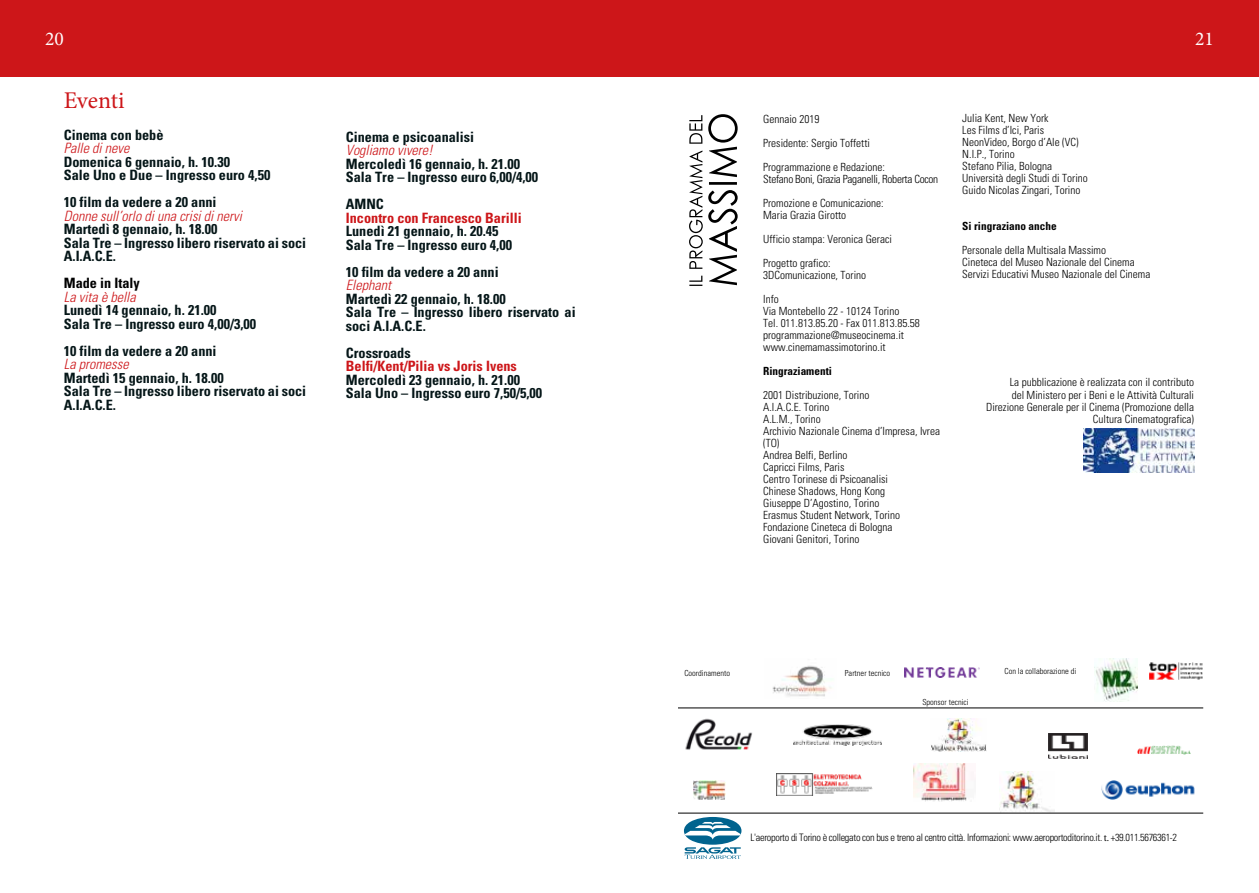
<style>
.page{position:relative;width:1259px;height:893px;background:#fff}
.page>*{position:absolute;margin:0;border:0;box-sizing:border-box;transform-origin:0 0}
.t1{font:24px "Minion Pro";letter-spacing:-.01em;color:#cd1619}
.t2{font:19.5px "Minion Pro";color:#fff}
.t3{font:700 condensed 14.25px/13.5px "Univers";color:#051618}
.t4{font:italic 300 condensed 14.25px "Univers";color:#cd1619}
.t5{font:700 condensed 14.25px "Univers";color:#cd1619}
.t6{font:700 condensed 14.25px "Univers";color:#000}
.t7{font:300 condensed 11.25px/12px "Univers";color:#000}
.t8{font:300 condensed 11.25px/24px "Univers";letter-spacing:-.025em;color:#000}
.t9{font:700 condensed 11.25px "Univers";color:#000}
.t10{font:300 condensed 10.2px "Univers";letter-spacing:-.03em;color:#000}
.t11{font:300 condensed 8.4px "Univers";color:#000}
.s1{font-family:"Minion Pro";font-weight:400;font-stretch:normal}
</style>
<div class="page">
<div style="left:0;top:0;width:1259px;height:77px;background:#cd1619"></div>
<svg style="left:689px;top:114px;width:48px;height:172px"></svg>
<img style="left:904px;top:667px;width:75px;height:11px">
<img style="left:1094px;top:659px;width:43px;height:42px">
<img style="left:1149px;top:662px;width:54px;height:18px">
<img style="left:685px;top:718px;width:68px;height:32px">
<img style="left:1137px;top:745px;width:54px;height:9px">
<img style="left:1048px;top:733px;width:39px;height:25px">
<img style="left:1101px;top:780px;width:94px;height:19px">
<img style="left:794px;top:724px;width:87px;height:21px">
<img style="left:693px;top:780px;width:32px;height:19px">
<img style="left:776px;top:774px;width:97px;height:21px">
<img style="left:931px;top:719px;width:56px;height:33px">
<img style="left:914px;top:763px;width:53px;height:39px">
<img style="left:999px;top:771px;width:55px;height:42px">
<svg style="left:684px;top:817px;width:57px;height:42px"></svg>
<hr style="left:678px;top:708px;width:525px;height:1px;background:#000">
<hr style="left:678px;top:813px;width:525px;height:1px;background:#000">
<img style="left:772px;top:665px;width:60px;height:32px">
<img style="left:1083px;top:429px;width:111px;height:43px">
<h2 class="t2" style="left:45px;top:26px;width:20px">20</h2>
<h1 class="t1" style="left:64px;top:84px;width:62px">Eventi</h1>
<p class="t3" style="left:64px;top:128px;width:101px">Cinema con bebè</p>
<p class="t4" style="left:64px;top:140px;width:67px">Palle di neve</p>
<p class="t3" style="left:64px;top:155px;width:208px">Domenica 6 gennaio, h. 10.30<br>Sale Uno e Due – Ingresso euro 4,50</p>
<p class="t3" style="left:64px;top:196px;width:154px">10 film da vedere a 20 anni</p>
<p class="t4" style="left:64px;top:207px;width:180px">Donne sull’orlo di una crisi di nervi</p>
<p class="t3" style="left:64px;top:223px;width:244px">Martedì 8 gennaio, h. 18.00<br>Sala Tre – Ingresso libero riservato ai soci<br>A.I.A.C.E.</p>
<p class="t6" style="left:64px;top:275px;width:77px">Made in Italy</p>
<p class="t4" style="left:64px;top:288px;width:73px">La vita è bella</p>
<p class="t3" style="left:64px;top:304px;width:194px">Lunedì 14 gennaio, h. 21.00<br>Sala Tre – Ingresso euro 4,00/3,00</p>
<p class="t3" style="left:64px;top:344px;width:154px">10 film da vedere a 20 anni</p>
<p class="t4" style="left:64px;top:356px;width:66px">La promesse</p>
<p class="t3" style="left:64px;top:371px;width:244px">Martedì 15 gennaio, h. 18.00<br>Sala Tre – Ingresso libero riservato ai soci<br>A.I.A.C.E.</p>
<p class="t3" style="left:346px;top:130px;width:130px">Cinema e psicoanalisi</p>
<p class="t4" style="left:346px;top:142px;width:89px">Vogliamo vivere!</p>
<p class="t3" style="left:346px;top:157px;width:194px">Mercoledì 16 gennaio, h. 21.00<br>Sala Tre – Ingresso euro 6,00/4,00</p>
<p class="t3" style="left:346px;top:198px;width:40px">AMNC</p>
<p class="t5" style="left:346px;top:209px;width:177px">Incontro con Francesco Barilli</p>
<p class="t3" style="left:346px;top:225px;width:168px">Lunedì 21 gennaio, h. 20.45<br>Sala Tre – Ingresso euro 4,00</p>
<p class="t3" style="left:346px;top:265px;width:154px">10 film da vedere a 20 anni</p>
<p class="t4" style="left:346px;top:277px;width:47px">Elephant</p>
<p class="t3" style="left:346px;top:292px;width:231px">Martedì 22 gennaio, h. 18.00<br>Sala Tre – Ingresso libero riservato ai soci A.I.A.C.E.</p>
<p class="t3" style="left:346px;top:346px;width:66px">Crossroads</p>
<p class="t5" style="left:346px;top:358px;width:172px">Belfi/Kent/Pilia vs Joris Ivens</p>
<p class="t3" style="left:346px;top:373px;width:198px">Mercoledì 23 gennaio, h. 21.00<br>Sala Uno – Ingresso euro 7,50/5,00</p>
<h2 class="t2" style="left:1195px;top:26px;width:20px">21</h2>
<p class="t7" style="left:763px;top:107px;width:123px;line-height:24px">Gennaio 2019<br>Presidente: Sergio Toffetti<br>Programmazione e Redazione:</p>
<p class="t8" style="left:763px;top:167px;width:177px">Stefano Boni, Grazia Paganelli, Roberta Cocon<br>Promozione e Comunicazione:</p>
<p class="t7" style="left:763px;top:203px;width:130px;line-height:24px">Maria Grazia Girotto<br>Ufficio stampa: Veronica Geraci<br>Progetto grafico:</p>
<p class="t7" style="left:763px;top:263px;width:105px;line-height:24px">3DComunicazione, Torino<br>Info</p>
<p class="t7" style="left:763px;top:305px;width:158px">Via Montebello 22 - 10124 Torino<br>Tel. 011.813.85.20 - Fax 011.813.85.58 programmazione@museocinema.it www.cinemamassimotorino.it</p>
<p class="t9" style="left:763px;top:364px;width:70px">Ringraziamenti</p>
<p class="t7" style="left:763px;top:389px;width:178px">2001 Distribuzione, Torino<br>A.I.A.C.E. Torino<br>A.L.M., Torino<br>Archivio Nazionale Cinema d’Impresa, Ivrea (TO)<br>Andrea Belfi, Berlino<br>Capricci Films, Paris<br>Centro Torinese di Psicoanalisi<br>Chinese Shadows, Hong Kong<br>Giuseppe D’Agostino, Torino<br>Erasmus Student Network, Torino<br>Fondazione Cineteca di Bologna<br>Giovani Genitori, Torino</p>
<p class="t7" style="left:962px;top:112px;width:127px">Julia Kent, New York<br>Les Films d’Ici, Paris<br>NeonVideo, Borgo d’Ale (VC)<br>N.I.P., Torino<br>Stefano Pilia, Bologna<br>Università degli Studi di Torino<br>Guido Nicolas Zingari, Torino</p>
<p class="t9" style="left:962px;top:220px;width:96px">Si ringraziano anche</p>
<p class="t7" style="left:962px;top:245px;width:190px">Personale della Multisala Massimo<br>Cineteca del Museo Nazionale del Cinema<br>Servizi Educativi Museo Nazionale del Cinema</p>
<p class="t7" style="left:986px;top:377px;width:209px;text-align:right">La pubblicazione è realizzata con il contributo<br>del Ministero per i Beni e le Attività Culturali Direzione Generale per il Cinema (Promozione della Cultura Cinematografica)</p>
<p class="t11" style="left:684px;top:668px;width:47px">Coordinamento</p>
<p class="t11" style="left:1004px;top:666px;width:73px">Con la collaborazione di</p>
<p class="t11" style="left:845px;top:668px;width:47px">Partner tecnico</p>
<p class="t11" style="left:922px;top:697px;width:48px">Sponsor tecnici</p>
<p class="t10" style="left:750px;top:831px;width:428px">L'aeroporto di Torino è collegato con bus e treno al centro città. Informazioni: www.aeroportoditorino.it. <span class="s1">t.</span> +39.011.5676361-2</p>
</div>
